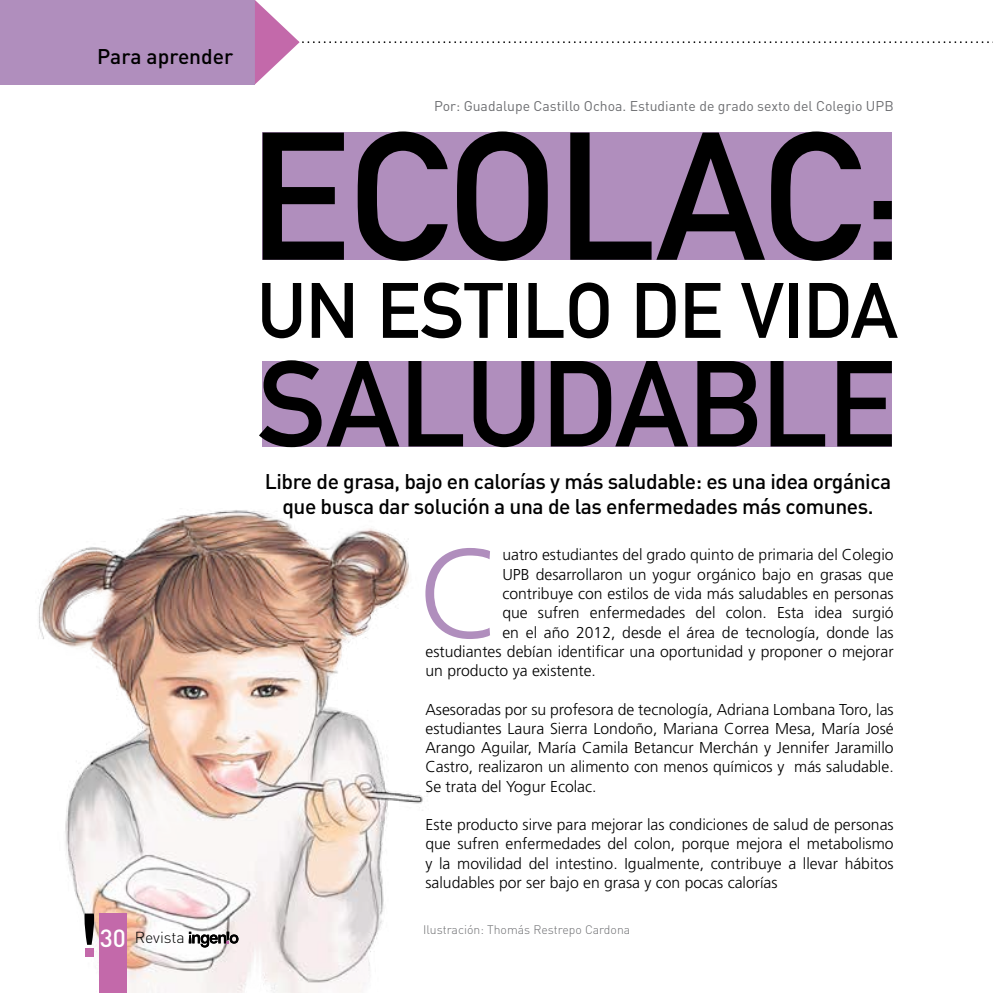
<style>
.page{position:relative;width:993px;height:993px;background:#fff}
.page>*{position:absolute;margin:0;border:0;box-sizing:border-box;transform-origin:0 0}
.t1{font:178.5px "DIN Mittelschrift Std";color:#000}
.t2{font:300 126px "Frutiger LT Std";color:#b08ebd}
.t3{font:119.88px "DIN Mittelschrift Std";color:#000}
.t4{font:77px "DIN Mittelschrift Std";color:#000}
.t5{font:500 21px/24.5px "DIN Pro";letter-spacing:-.02em;color:#000;text-align:center}
.t6{font:500 21px "DIN Pro";color:#000}
.t7{font:300 15.75px/19.2px "Frutiger LT Std";color:#000;text-align:justify}
.t8{font:300 15.75px "DIN Pro";color:#000}
.t9{font:14px "DIN Pro";color:#6d6e71}
.t10{font:300 12.25px "DIN Pro";color:#6d6e71}
.s1{font-weight:500;font-size:24.5px;color:#fff}
</style>
<div class="page">
<img style="left:38px;top:510px;width:391px;height:482px">
<svg style="left:0;top:0;width:993px;height:84px"></svg>
<svg style="left:189px;top:931px;width:49px;height:16px"></svg>
<div style="left:99px;top:913px;width:27px;height:79px;background:#c369aa"></div>
<div style="left:85px;top:948px;width:9px;height:8px;background:#c369aa"></div>
<svg style="left:84px;top:913px;width:10px;height:31px"></svg>
<div style="left:262px;top:361px;width:629px;height:85px;background:#b08ebd"></div>
<div style="left:262px;top:132px;width:629px;height:127px;background:#b08ebd"></div>
<h3 class="t6" style="left:97px;top:42px;width:138px">Para aprender</h3>
<p class="t8" style="left:100px;top:926px;width:86px"><span class="s1">30</span> Revista</p>
<p class="t9" style="left:434px;top:96px;width:461px">Por: Guadalupe Castillo Ochoa. Estudiante de grado sexto del Colegio UPB</p>
<h1 class="t1" style="left:249px;top:92px;width:201px">ECOLAC</h1>
<h1 class="t1" style="left:861px;top:92px;width:44px">:</h1>
<h3 class="t4" style="left:257px;top:265px;width:159px">UN ESTILO</h3>
<h3 class="t4" style="left:630px;top:265px;width:190px">DE VIDA</h3>
<h3 class="t3" style="left:257px;top:334px;width:72px">SALUDABLE</h3>
<h3 class="t5" style="left:265px;top:468px;width:627px">Libre de grasa, bajo en calorías y más saludable: es una idea orgánica que busca dar solución a una de las enfermedades más comunes.</h3>
<h2 class="t2" style="left:418px;top:522px;width:86px">C</h2>
<p class="t7" style="left:502px;top:545px;width:392px">uatro estudiantes del grado quinto de primaria del Colegio</p>
<p class="t7" style="left:502px;top:564px;width:392px">UPB desarrollaron un yogur orgánico bajo en grasas que</p>
<p class="t7" style="left:502px;top:584px;width:392px">contribuye con estilos de vida más saludables en personas</p>
<p class="t7" style="left:502px;top:603px;width:392px">que sufren enfermedades del colon. Esta idea surgió</p>
<p class="t7" style="left:502px;top:622px;width:392px">en el año 2012, desde el área de tecnología, donde las</p>
<p class="t7" style="left:425px;top:641px;width:469px">estudiantes debían identificar una oportunidad y proponer o mejorar</p>
<p class="t7" style="left:425px;top:661px;width:172px">un producto ya existente.</p>
<p class="t7" style="left:425px;top:699px;width:469px">Asesoradas por su profesora de tecnología, Adriana Lombana Toro, las estudiantes Laura Sierra Londoño, Mariana Correa Mesa, María José Arango Aguilar, María Camila Betancur Merchán y Jennifer Jaramillo Castro, realizaron un alimento con menos químicos y más saludable.<br>Se trata del Yogur Ecolac.</p>
<p class="t7" style="left:425px;top:815px;width:469px">Este producto sirve para mejorar las condiciones de salud de personas que sufren enfermedades del colon, porque mejora el metabolismo y la movilidad del intestino. Igualmente, contribuye a llevar hábitos saludables por ser bajo en grasa y con pocas calorías</p>
<p class="t10" style="left:423px;top:920px;width:209px">Ilustración: Thomás Restrepo Cardona</p>
</div>
